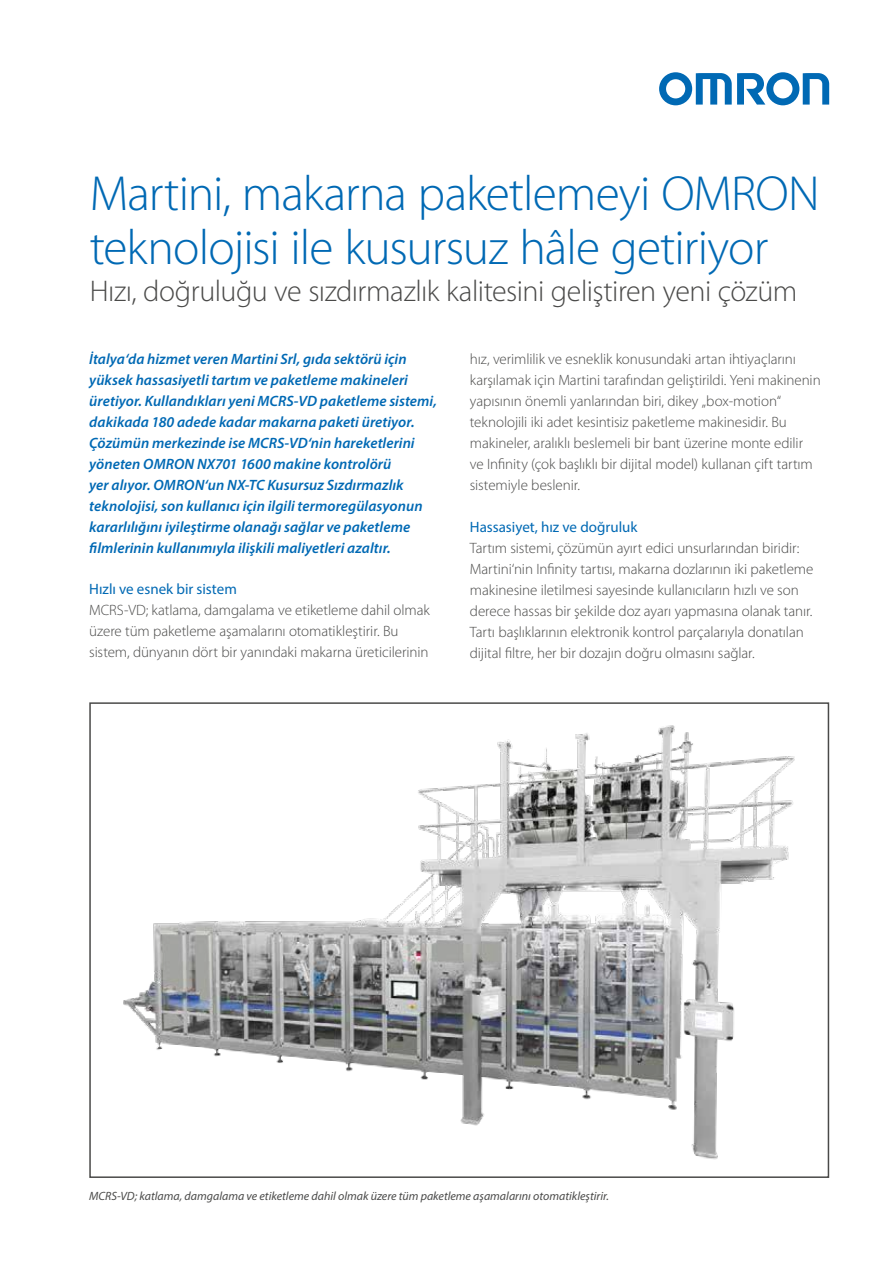
<style>
.page{position:relative;width:893px;height:1263px;background:#fff}
.page>*{position:absolute;margin:0;border:0;box-sizing:border-box;transform-origin:0 0}
.t1{font:300 49.5px/54px "Myriad Pro";letter-spacing:-.02em;color:#0069b4}
.t2{font:300 30px "Myriad Pro";letter-spacing:-.015em;color:#4a4a49}
.t3{font:300 15px/21px "Myriad Pro";letter-spacing:-.005em;color:#4a4a49}
.t4{font:italic 600 15px/21px "Myriad Pro";letter-spacing:.005em;color:#0069b4}
.t5{font:15px "Myriad Pro";color:#0069b4}
.t6{font:italic 12px "Myriad Pro";color:#4a4a49}
</style>
<div class="page">
<svg style="left:659px;top:72px;width:170px;height:33px"></svg>
<img style="left:123px;top:725px;width:672px;height:435px">
<div style="left:89px;top:702px;width:740px;height:476px;border:2px solid #4a4a49"></div>
<h1 class="t1" style="left:90px;top:167px;width:731px">Martini, makarna paketlemeyi OMRON teknolojisi ile kusursuz hâle getiriyor</h1>
<h2 class="t2" style="left:90px;top:275px;width:709px">Hızı, doğruluğu ve sızdırmazlık kalitesini geliştiren yeni çözüm</h2>
<p class="t4" style="left:89px;top:348px;width:349px">İtalya‘da hizmet veren Martini Srl, gıda sektörü için yüksek hassasiyetli tartım ve paketleme makineleri üretiyor. Kullandıkları yeni MCRS-VD paketleme sistemi, dakikada 180 adede kadar makarna paketi üretiyor.<br>Çözümün merkezinde ise MCRS-VD‘nin hareketlerini yöneten OMRON NX701 1600 makine kontrolörü<br>yer alıyor. OMRON‘un NX-TC Kusursuz Sızdırmazlık teknolojisi, son kullanıcı için ilgili termoregülasyonun kararlılığını iyileştirme olanağı sağlar ve paketleme filmlerinin kullanımıyla ilişkili maliyetleri azaltır.</p>
<p class="t5" style="left:89px;top:579px;width:149px">Hızlı ve esnek bir sistem</p>
<p class="t3" style="left:89px;top:599px;width:342px">MCRS-VD; katlama, damgalama ve etiketleme dahil olmak üzere tüm paketleme aşamalarını otomatikleştirir. Bu sistem, dünyanın dört bir yanındaki makarna üreticilerinin</p>
<p class="t3" style="left:470px;top:349px;width:352px">hız, verimlilik ve esneklik konusundaki artan ihtiyaçlarını karşılamak için Martini tarafından geliştirildi. Yeni makinenin yapısının önemli yanlarından biri, dikey „box-motion“ teknolojili iki adet kesintisiz paketleme makinesidir. Bu makineler, aralıklı beslemeli bir bant üzerine monte edilir ve Infinity (çok başlıklı bir dijital model) kullanan çift tartım sistemiyle beslenir.</p>
<p class="t5" style="left:470px;top:518px;width:169px">Hassasiyet, hız ve doğruluk</p>
<p class="t3" style="left:470px;top:538px;width:345px">Tartım sistemi, çözümün ayırt edici unsurlarından biridir:<br>Martini‘nin Infinity tartısı, makarna dozlarının iki paketleme makinesine iletilmesi sayesinde kullanıcıların hızlı ve son derece hassas bir şekilde doz ayarı yapmasına olanak tanır.<br>Tartı başlıklarının elektronik kontrol parçalarıyla donatılan dijital filtre, her bir dozajın doğru olmasını sağlar.</p>
<p class="t6" style="left:89px;top:1188px;width:521px">MCRS-VD; katlama, damgalama ve etiketleme dahil olmak üzere tüm paketleme aşamalarını otomatikleştirir.</p>
</div>
